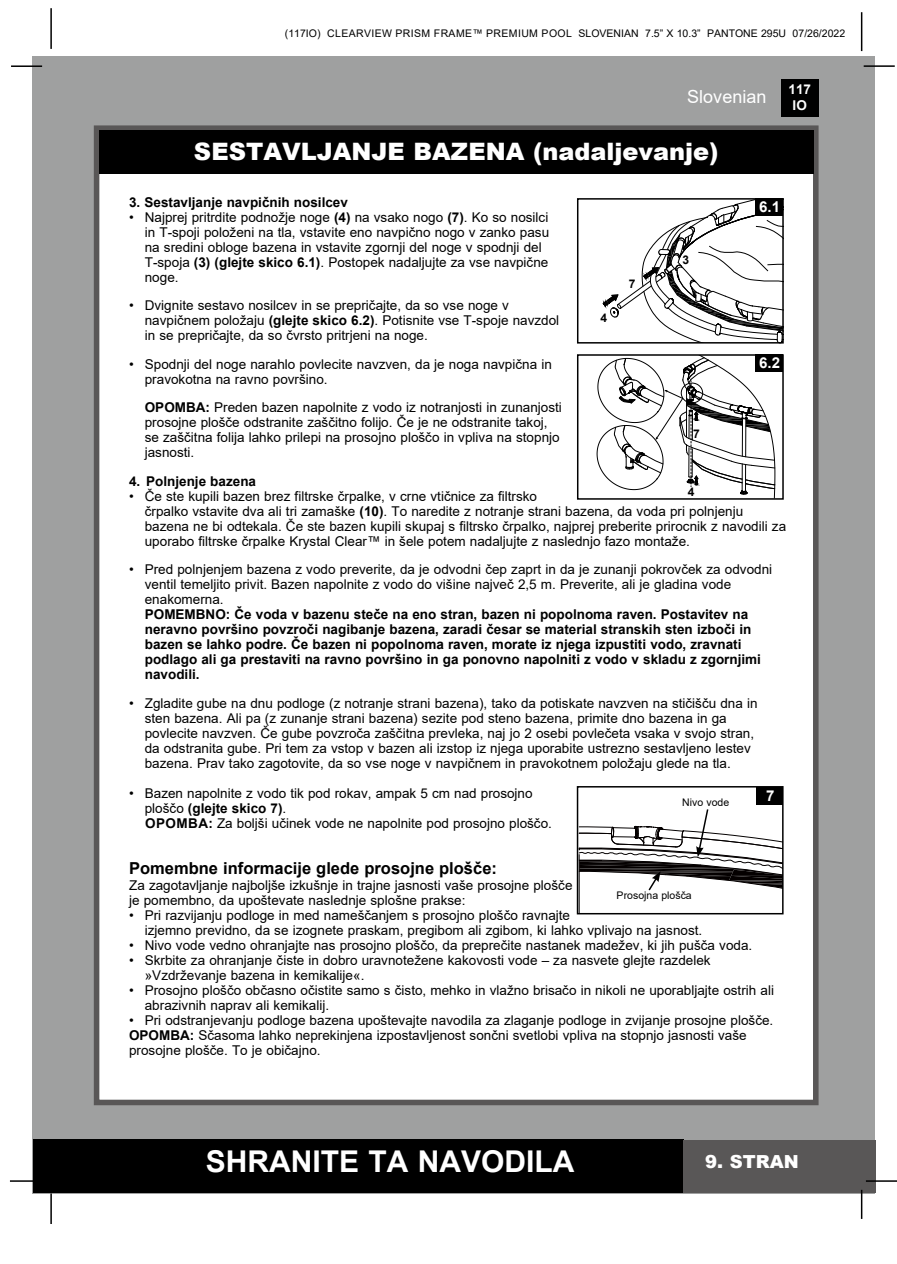
<style>
.page{position:relative;width:897px;height:1264px;background:#fff}
.page>*{position:absolute;margin:0;border:0;box-sizing:border-box;transform-origin:0 0}
.t1{font:700 30px "Arial";color:#fff}
.t2{font:900 24px "Arial";color:#fff}
.t3{font:18px "Arial";color:#fff}
.t4{font:900 18px "Arial";color:#fff}
.t5{font:700 16.5px "Arial";color:#000}
.t6{font:700 15px "Arial";color:#fff}
.t7{font:13.5px/15px "Arial";color:#000}
.t8{font:700 13.5px/15px "Arial";color:#000}
.t9{font:700 13.5px/16.2px "Arial";color:#fff;text-align:center}
.t10{font:700 12px "Arial";color:#000}
.t11{font:10.5px "Arial";color:#000}
.s1{font-weight:700}
</style>
<div class="page">
<div style="left:33px;top:56px;width:842px;height:1137px;background:#9fa0a0"></div>
<div style="left:780px;top:79px;width:38px;height:38px;background:#000"></div>
<hr style="left:863px;top:65px;width:31px;height:2px;background:#000">
<hr style="left:50px;top:8px;width:2px;height:41px;background:#000">
<hr style="left:860px;top:12px;width:2px;height:39px;background:#000">
<div style="left:33px;top:1140px;width:650px;height:53px;background:#000"></div>
<div style="left:682px;top:1140px;width:193px;height:53px;background:#595757"></div>
<hr style="left:865px;top:1180px;width:31px;height:1px;background:#000">
<hr style="left:860px;top:1189px;width:2px;height:30px;background:#000">
<hr style="left:50px;top:1193px;width:2px;height:31px;background:#000">
<hr style="left:10px;top:1180px;width:31px;height:1px;background:#000">
<hr style="left:11px;top:65px;width:31px;height:2px;background:#000">
<div style="left:94px;top:125px;width:724px;height:980px;background:#fff;border:6px solid #595757"></div>
<div style="left:99px;top:130px;width:714px;height:44px;background:#000"></div>
<svg style="left:596px;top:357px;width:179px;height:140px"></svg>
<div style="left:577px;top:354px;width:206px;height:146px;border:2px solid #000"></div>
<div style="left:755px;top:354px;width:27px;height:18px;background:#000"></div>
<svg style="left:814px;top:332px;width:3px;height:4px"></svg>
<svg style="left:602px;top:201px;width:178px;height:139px"></svg>
<div style="left:577px;top:198px;width:206px;height:145px;border:2px solid #000"></div>
<div style="left:755px;top:198px;width:27px;height:18px;background:#000"></div>
<div style="left:576px;top:786px;width:207px;height:128px;border:2px solid #000"></div>
<div style="left:755px;top:787px;width:27px;height:17px;background:#000"></div>
<svg style="left:579px;top:807px;width:203px;height:106px"></svg>
<p class="t11" style="left:285px;top:26px;width:561px">(117IO) CLEARVIEW PRISM FRAME™ PREMIUM POOL SLOVENIAN 7.5” X 10.3” PANTONE 295U 07/26/2022</p>
<h3 class="t3" style="left:687px;top:84px;width:81px">Slovenian</h3>
<p class="t9" style="left:788px;top:81px;width:24px">117<br>IO</p>
<h2 class="t2" style="left:194px;top:134px;width:526px">SESTAVLJANJE BAZENA (nadaljevanje)</h2>
<p class="t8" style="left:129px;top:195px;width:220px">3. Sestavljanje navpičnih nosilcev</p>
<p class="t7" style="left:145px;top:209px;width:406px;text-indent:-16px">• Najprej pritrdite podnožje noge <span class="s1">(4)</span> na vsako nogo <span class="s1">(7)</span>. Ko so nosilci in T-spoji položeni na tla, vstavite eno navpično nogo v zanko pasu na sredini obloge bazena in vstavite zgornji del noge v spodnji del T-spoja <span class="s1">(3) (glejte skico 6.1)</span>. Postopek nadaljujte za vse navpične noge.</p>
<p class="t7" style="left:145px;top:298px;width:416px;text-indent:-16px">• Dvignite sestavo nosilcev in se prepričajte, da so vse noge v navpičnem položaju <span class="s1">(glejte skico 6.2)</span>. Potisnite vse T-spoje navzdol in se prepričajte, da so čvrsto pritrjeni na noge.</p>
<p class="t7" style="left:145px;top:356px;width:408px;text-indent:-16px">• Spodnji del noge narahlo povlecite navzven, da je noga navpična in pravokotna na ravno površino.</p>
<p class="t7" style="left:145px;top:400px;width:418px"><span class="s1">OPOMBA:</span> Preden bazen napolnite z vodo iz notranjosti in zunanjosti prosojne plošče odstranite zaščitno folijo. Če je ne odstranite takoj, se zaščitna folija lahko prilepi na prosojno ploščo in vpliva na stopnjo jasnosti.</p>
<p class="t8" style="left:129px;top:474px;width:128px">4. Polnjenje bazena</p>
<p class="t7" style="left:145px;top:488px;width:642px;text-indent:-16px">• Če ste kupili bazen brez filtrske črpalke, v crne vtičnice za filtrsko<br>črpalko vstavite dva ali tri zamaške <span class="s1">(10)</span>. To naredite z notranje strani bazena, da voda pri polnjenju bazena ne bi odtekala. Če ste bazen kupili skupaj s filtrsko črpalko, najprej preberite prirocnik z navodili za uporabo filtrske črpalke Krystal Clear™ in šele potem nadaljujte z naslednjo fazo montaže.</p>
<p class="t7" style="left:145px;top:562px;width:628px;text-indent:-16px">• Pred polnjenjem bazena z vodo preverite, da je odvodni čep zaprt in da je zunanji pokrovček za odvodni ventil temeljito privit. Bazen napolnite z vodo do višine največ 2,5 m. Preverite, ali je gladina vode enakomerna.</p>
<p class="t8" style="left:145px;top:607px;width:617px">POMEMBNO: Če voda v bazenu steče na eno stran, bazen ni popolnoma raven. Postavitev na neravno površino povzroči nagibanje bazena, zaradi česar se material stranskih sten izboči in bazen se lahko podre. Če bazen ni popolnoma raven, morate iz njega izpustiti vodo, zravnati podlago ali ga prestaviti na ravno površino in ga ponovno napolniti z vodo v skladu z zgornjimi navodili.</p>
<p class="t7" style="left:145px;top:695px;width:614px;text-indent:-16px">• Zgladite gube na dnu podloge (z notranje strani bazena), tako da potiskate navzven na stičišču dna in sten bazena. Ali pa (z zunanje strani bazena) sezite pod steno bazena, primite dno bazena in ga povlecite navzven. Če gube povzroča zaščitna prevleka, naj jo 2 osebi povlečeta vsaka v svojo stran, da odstranita gube. Pri tem za vstop v bazen ali izstop iz njega uporabite ustrezno sestavljeno lestev bazena. Prav tako zagotovite, da so vse noge v navpičnem in pravokotnem položaju glede na tla.</p>
<p class="t7" style="left:145px;top:785px;width:408px;text-indent:-16px">• Bazen napolnite z vodo tik pod rokav, ampak 5 cm nad prosojno ploščo <span class="s1">(glejte skico 7)</span>.<br><span class="s1">OPOMBA:</span> Za boljši učinek vode ne napolnite pod prosojno ploščo.</p>
<p class="t5" style="left:129px;top:856px;width:369px">Pomembne informacije glede prosojne plošče:</p>
<p class="t7" style="left:129px;top:877px;width:445px">Za zagotavljanje najboljše izkušnje in trajne jasnosti vaše prosojne plošče je pomembno, da upoštevate naslednje splošne prakse:</p>
<p class="t7" style="left:145px;top:907px;width:559px;text-indent:-16px">• Pri razvijanju podloge in med nameščanjem s prosojno ploščo ravnajte<br>izjemno previdno, da se izognete praskam, pregibom ali zgibom, ki lahko vplivajo na jasnost.</p>
<p class="t7" style="left:129px;top:937px;width:624px">• Nivo vode vedno ohranjajte nas prosojno ploščo, da preprečite nastanek madežev, ki jih pušča voda.</p>
<p class="t7" style="left:145px;top:952px;width:567px;text-indent:-16px">• Skrbite za ohranjanje čiste in dobro uravnotežene kakovosti vode – za nasvete glejte razdelek »Vzdrževanje bazena in kemikalije«.</p>
<p class="t7" style="left:145px;top:982px;width:630px;text-indent:-16px">• Prosojno ploščo občasno očistite samo s čisto, mehko in vlažno brisačo in nikoli ne uporabljajte ostrih ali abrazivnih naprav ali kemikalij.</p>
<p class="t7" style="left:129px;top:1012px;width:645px">• Pri odstranjevanju podloge bazena upoštevajte navodila za zlaganje podloge in zvijanje prosojne plošče.<br><span class="s1">OPOMBA:</span> Sčasoma lahko neprekinjena izpostavljenost sončni svetlobi vpliva na stopnjo jasnosti vaše prosojne plošče. To je običajno.</p>
<p class="t6" style="left:759px;top:196px;width:22px">6.1</p>
<p class="t10" style="left:682px;top:251px;width:8px">3</p>
<p class="t10" style="left:628px;top:275px;width:8px">7</p>
<p class="t10" style="left:600px;top:309px;width:8px">4</p>
<p class="t6" style="left:759px;top:352px;width:22px">6.2</p>
<p class="t10" style="left:693px;top:426px;width:8px">7</p>
<p class="t10" style="left:687px;top:483px;width:8px">4</p>
<p class="t6" style="left:766px;top:785px;width:10px">7</p>
<p class="t11" style="left:682px;top:795px;width:49px">Nivo vode</p>
<p class="t11" style="left:616px;top:888px;width:77px">Prosojna plošča</p>
<h1 class="t1" style="left:206px;top:1140px;width:370px">SHRANITE TA NAVODILA</h1>
<h3 class="t4" style="left:705px;top:1149px;width:95px">9. STRAN</h3>
</div>
